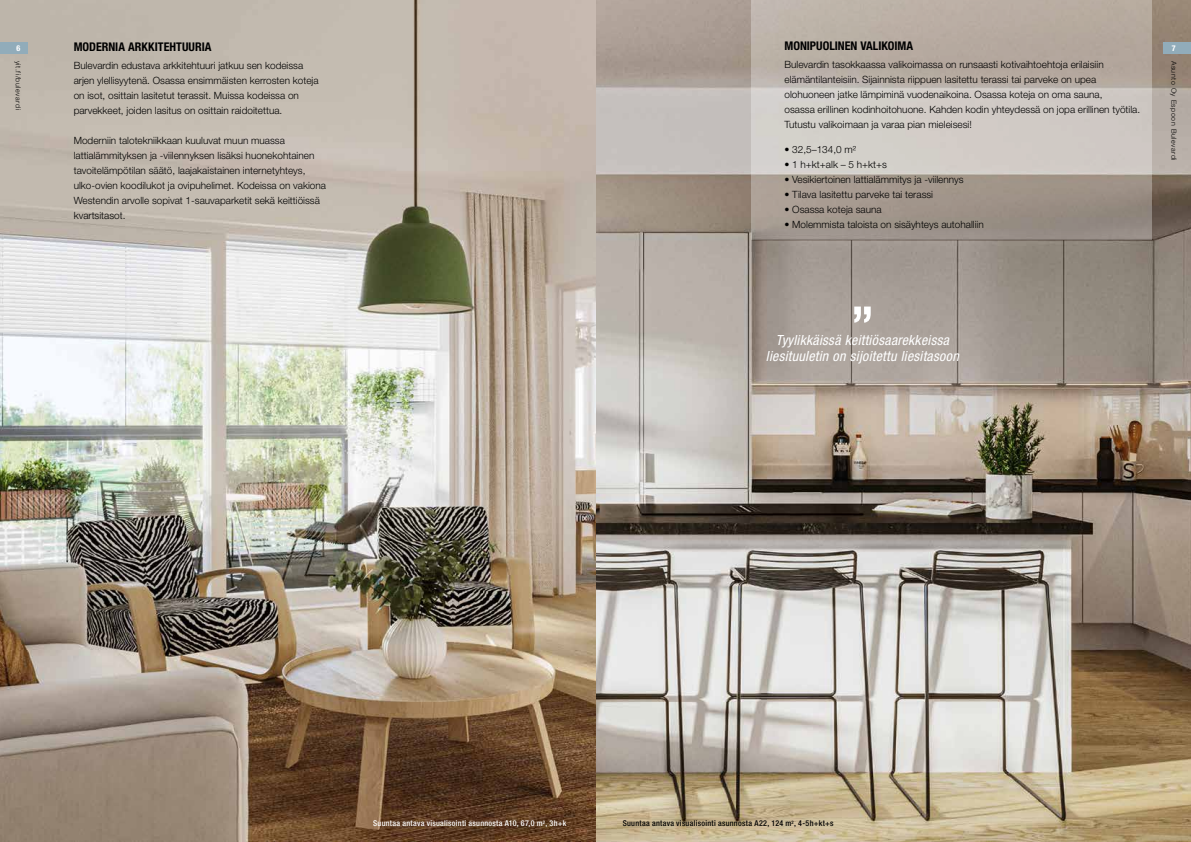
<style>
.page{position:relative;width:1191px;height:842px;background:#fff}
.page>*{position:absolute;margin:0;border:0;box-sizing:border-box;transform-origin:0 0}
.t1{font:italic condensed 14px/16px "Helvetica Neue LT Pro";letter-spacing:.02em;color:#fff;text-align:center}
.t2{font:700 condensed 12px "Helvetica Neue LT Pro";color:#000}
.t3{font:300 10px/15px "Helvetica Neue LT Pro";color:#000}
.t4{font:500 condensed 8px "Helvetica Neue LT Pro";letter-spacing:.035em;color:#000}
.t5{font:500 condensed 8px "Helvetica Neue LT Pro";letter-spacing:.035em;color:#fff}
.t6{font:700 condensed 8px "Helvetica Neue LT Pro";color:#fff}
.t7{font:300 7px "Helvetica Neue LT Pro";letter-spacing:.08em;color:#000}
</style>
<div class="page">
<img style="left:595px;top:0;width:596px;height:842px">
<img style="left:0;top:0;width:595px;height:842px">
<div style="left:0;top:43px;width:28px;height:11px;background:#91acba"></div>
<div style="left:1162px;top:43px;width:29px;height:11px;background:#91acba"></div>
<svg style="left:751px;top:0;width:401px;height:239px;background:#bab1a9"></svg>
<svg style="left:854px;top:307px;width:16px;height:16px"></svg>
<p class="t2" style="left:784px;top:39px;width:130px">MONIPUOLINEN VALIKOIMA</p>
<p class="t3" style="left:784px;top:57px;width:357px">Bulevardin tasokkaassa valikoimassa on runsaasti kotivaihtoehtoja erilaisiin elämäntilanteisiin. Sijainnista riippuen lasitettu terassi tai parveke on upea olohuoneen jatke lämpiminä vuodenaikoina. Osassa koteja on oma sauna,<br>osassa erillinen kodinhoitohuone. Kahden kodin yhteydessä on jopa erillinen työtila.<br>Tutustu valikoimaan ja varaa pian mieleisesi!</p>
<p class="t3" style="left:784px;top:142px;width:73px">• 32,5–134,0 m²</p>
<p class="t3" style="left:784px;top:157px;width:104px">• 1 h+kt+alk – 5 h+kt+s</p>
<p class="t3" style="left:784px;top:172px;width:181px">• Vesikiertoinen lattialämmitys ja -viilennys</p>
<p class="t3" style="left:784px;top:187px;width:150px">• Tilava lasitettu parveke tai terassi</p>
<p class="t3" style="left:784px;top:202px;width:99px">• Osassa koteja sauna</p>
<p class="t3" style="left:784px;top:217px;width:201px">• Molemmista taloista on sisäyhteys autohalliin</p>
<p class="t2" style="left:74px;top:40px;width:139px">MODERNIA ARKKITEHTUURIA</p>
<p class="t3" style="left:74px;top:58px;width:246px">Bulevardin edustava arkkitehtuuri jatkuu sen kodeissa arjen ylellisyytenä. Osassa ensimmäisten kerrosten koteja on isot, osittain lasitetut terassit. Muissa kodeissa on parvekkeet, joiden lasitus on osittain raidoitettua.</p>
<p class="t3" style="left:74px;top:133px;width:254px">Moderniin talotekniikkaan kuuluvat muun muassa lattialämmityksen ja -viilennyksen lisäksi huonekohtainen tavoitelämpötilan säätö, laajakaistainen internetyhteys, ulko-ovien koodilukot ja ovipuhelimet. Kodeissa on vakiona Westendin arvolle sopivat 1-sauvaparketit sekä keittiöissä kvartsitasot.</p>
<p class="t6" style="left:16px;top:44px;width:5px">6</p>
<p class="t6" style="left:1171px;top:44px;width:5px">7</p>
<p class="t7" style="left:23px;top:61px;width:51px;rotate:90deg">yit.fi/bulevardi</p>
<p class="t7" style="left:1178px;top:61px;width:102px;rotate:90deg">Asunto Oy Espoon Bulevardi</p>
<h1 class="t1" style="left:766px;top:332px;width:194px">Tyylikkäissä keittiösaarekkeissa liesituuletin on sijoitettu liesitasoon</h1>
<p class="t5" style="left:373px;top:819px;width:195px">Suuntaa antava visualisointi asunnosta A10, 67,0 m<sup>2</sup>, 3h+k</p>
<p class="t4" style="left:622px;top:819px;width:212px">Suuntaa antava visualisointi asunnosta A22, 124 m<sup>2</sup>, 4-5h+kt+s</p>
</div>
